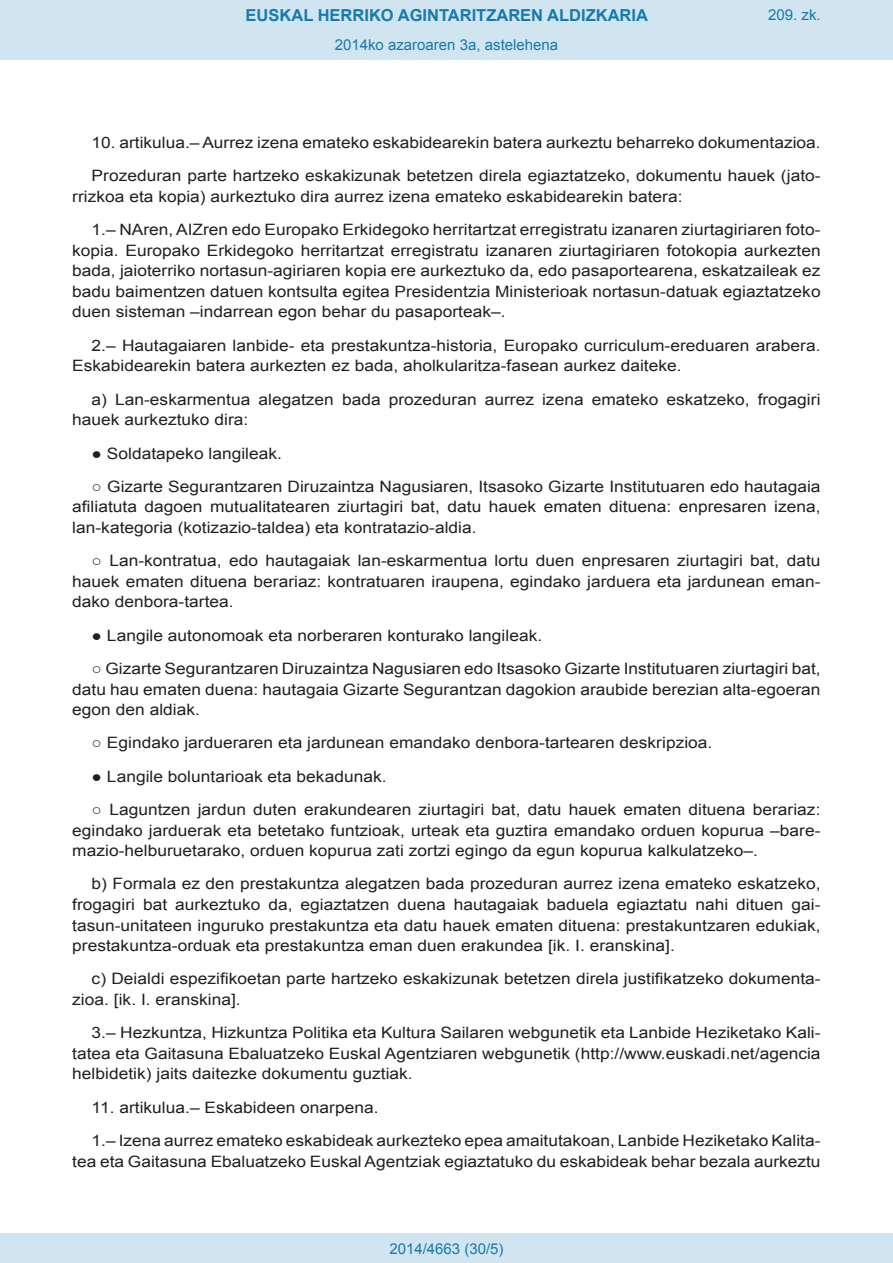
<style>
.page{position:relative;width:893px;height:1263px;background:#fff}
.page>*{position:absolute;margin:0;border:0;box-sizing:border-box;transform-origin:0 0}
.t1{font:700 16.5px "Arial";color:#1879ad}
.BOPVDetalle{font:15.6px/20.5px "Arial";color:#231f20;text-align:justify;scale:1.11 1}
.Paginacion_Centro{font:15px "Arial";color:#1879ad}
</style>
<div class="page">
<div style="left:0;top:0;width:893px;height:60px;background:#d0e5f0"></div>
<div style="left:0;top:1233px;width:893px;height:30px;background:#d0e5f0"></div>
<p class="t1" style="left:246px;top:4px;width:404px">EUSKAL HERRIKO AGINTARITZAREN ALDIZKARIA</p>
<p class="Paginacion_Centro" style="left:335px;top:35px;width:225px">2014ko azaroaren 3a, astelehena</p>
<p class="Paginacion_Centro" style="left:768px;top:5px;width:54px">209. zk.</p>
<p class="BOPVDetalle" style="left:92px;top:132px;width:658px">10. artikulua.– Aurrez izena emateko eskabidearekin batera aurkeztu beharreko dokumentazioa.</p>
<p class="BOPVDetalle" style="left:72px;top:166px;width:676px;text-indent:19px">Prozeduran parte hartzeko eskakizunak betetzen direla egiaztatzeko, dokumentu hauek (jato&shy;rrizkoa eta kopia) aurkeztuko dira aurrez izena emateko eskabidearekin batera:</p>
<p class="BOPVDetalle" style="left:72px;top:220px;width:676px;text-indent:19px">1.– NAren, AIZren edo Europako Erkidegoko herritartzat erregistratu izanaren ziurtagiriaren foto&shy;kopia. Europako Erkidegoko herritartzat erregistratu izanaren ziurtagiriaren fotokopia aurkezten bada, jaioterriko nortasun-agiriaren kopia ere aurkeztuko da, edo pasaportearena, eskatzaileak ez badu baimentzen datuen kontsulta egitea Presidentzia Ministerioak nortasun-datuak egiaztatzeko duen sisteman –indarrean egon behar du pasaporteak–.</p>
<p class="BOPVDetalle" style="left:72px;top:335px;width:676px;text-indent:19px">2.– Hautagaiaren lanbide- eta prestakuntza-historia, Europako curriculum-ereduaren arabera.<br>Eskabidearekin batera aurkezten ez bada, aholkularitza-fasean aurkez daiteke.</p>
<p class="BOPVDetalle" style="left:72px;top:389px;width:676px;text-indent:19px">a) Lan-eskarmentua alegatzen bada prozeduran aurrez izena emateko eskatzeko, frogagiri hauek aurkeztuko dira:</p>
<p class="BOPVDetalle" style="left:92px;top:443px;width:173px">● Soldatapeko langileak.</p>
<p class="BOPVDetalle" style="left:72px;top:476px;width:676px;text-indent:19px">○ Gizarte Segurantzaren Diruzaintza Nagusiaren, Itsasoko Gizarte Institutuaren edo hautagaia afiliatuta dagoen mutualitatearen ziurtagiri bat, datu hauek ematen dituena: enpresaren izena, lan-kategoria (kotizazio-taldea) eta kontratazio-aldia.</p>
<p class="BOPVDetalle" style="left:72px;top:551px;width:676px;text-indent:19px">○ Lan-kontratua, edo hautagaiak lan-eskarmentua lortu duen enpresaren ziurtagiri bat, datu hauek ematen dituena berariaz: kontratuaren iraupena, egindako jarduera eta jardunean eman&shy;dako denbora-tartea.</p>
<p class="BOPVDetalle" style="left:92px;top:625px;width:407px">● Langile autonomoak eta norberaren konturako langileak.</p>
<p class="BOPVDetalle" style="left:72px;top:658px;width:676px;text-indent:19px">○ Gizarte Segurantzaren Diruzaintza Nagusiaren edo Itsasoko Gizarte Institutuaren ziurtagiri bat, datu hau ematen duena: hautagaia Gizarte Segurantzan dagokion araubide berezian alta-egoeran egon den aldiak.</p>
<p class="BOPVDetalle" style="left:92px;top:733px;width:561px">○ Egindako jardueraren eta jardunean emandako denbora-tartearen deskripzioa.</p>
<p class="BOPVDetalle" style="left:92px;top:766px;width:267px">● Langile boluntarioak eta bekadunak.</p>
<p class="BOPVDetalle" style="left:72px;top:799px;width:676px;text-indent:19px">○ Laguntzen jardun duten erakundearen ziurtagiri bat, datu hauek ematen dituena berariaz: egindako jarduerak eta betetako funtzioak, urteak eta guztira emandako orduen kopurua –bare&shy;mazio-helburuetarako, orduen kopurua zati zortzi egingo da egun kopurua kalkulatzeko–.</p>
<p class="BOPVDetalle" style="left:72px;top:874px;width:676px;text-indent:19px">b) Formala ez den prestakuntza alegatzen bada prozeduran aurrez izena emateko eskatzeko, frogagiri bat aurkeztuko da, egiaztatzen duena hautagaiak baduela egiaztatu nahi dituen gai&shy;tasun-unitateen inguruko prestakuntza eta datu hauek ematen dituena: prestakuntzaren edukiak, prestakuntza-orduak eta prestakuntza eman duen erakundea [ik. I. eranskina].</p>
<p class="BOPVDetalle" style="left:72px;top:969px;width:676px;text-indent:19px">c) Deialdi espezifikoetan parte hartzeko eskakizunak betetzen direla justifikatzeko dokumenta&shy;zioa. [ik. I. eranskina].</p>
<p class="BOPVDetalle" style="left:72px;top:1023px;width:676px;text-indent:19px">3.– Hezkuntza, Hizkuntza Politika eta Kultura Sailaren webgunetik eta Lanbide Heziketako Kali&shy;tatea eta Gaitasuna Ebaluatzeko Euskal Agentziaren webgunetik (http://www.euskadi.net/agencia helbidetik) jaits daitezke dokumentu guztiak.</p>
<p class="BOPVDetalle" style="left:92px;top:1097px;width:260px">11. artikulua.– Eskabideen onarpena.</p>
<p class="BOPVDetalle" style="left:72px;top:1130px;width:676px;text-align:right">1.– Izena aurrez emateko eskabideak aurkezteko epea amaitutakoan, Lanbide Heziketako Kalita&shy;tea eta Gaitasuna Ebaluatzeko Euskal Agentziak egiaztatuko du eskabideak behar bezala aurkeztu</p>
<p class="Paginacion_Centro" style="left:389px;top:1238px;width:116px">2014/4663 (30/5)</p>
</div>
